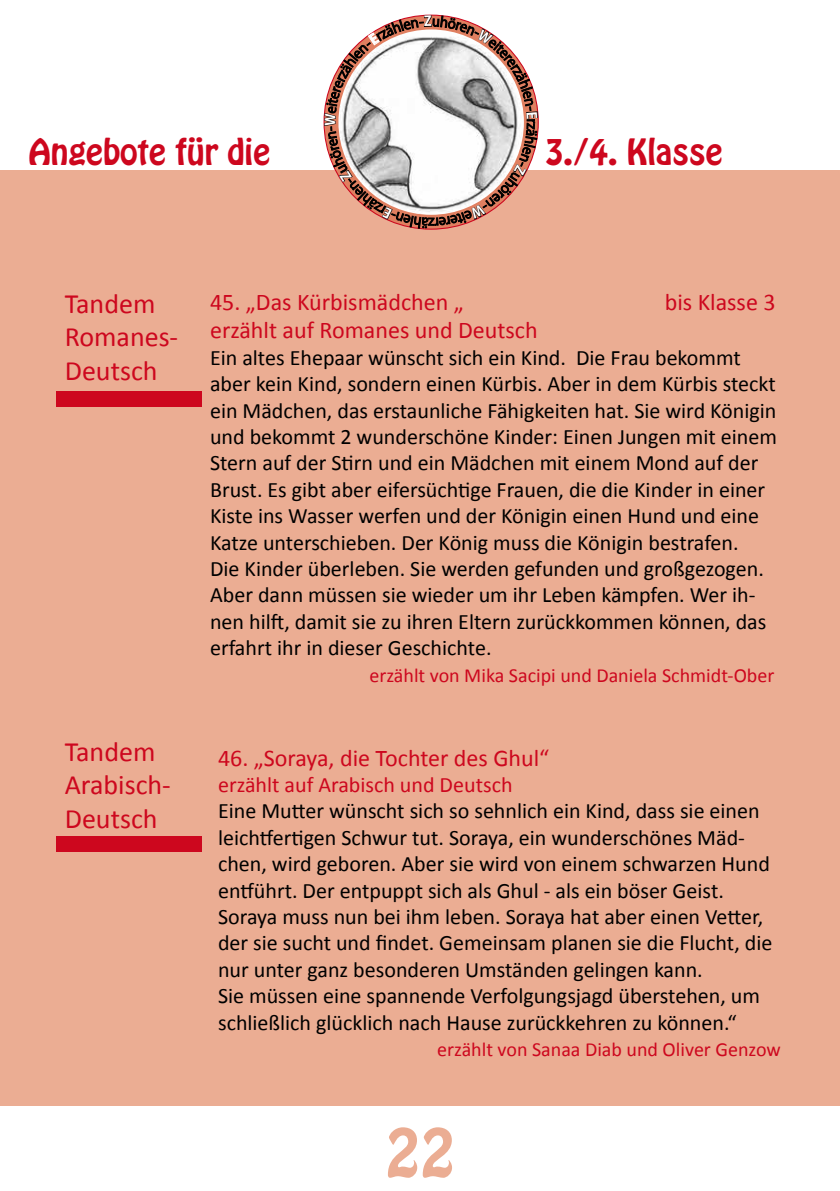
<style>
.page{position:relative;width:840px;height:1191px;background:#fff}
.page>*{position:absolute;margin:0;border:0;box-sizing:border-box;transform-origin:0 0}
.t1{font:60px "Hobo Std";color:#ebad93}
.t2{font:32px "Hobo Std";color:#cd071e}
.t3{font:28px/33.6px "Calibri";color:#cd071e}
.t4{font:24px "Calibri";color:#cd071e}
.t5{font:22px/26.4px "Calibri";color:#000}
.t6{font:22px "Calibri";color:#cd071e}
.t7{font:20px "Calibri";color:#cd071e}
</style>
<div class="page">
<div style="left:0;top:170px;width:839px;height:936px;background:#ebad93"></div>
<div style="left:57px;top:836px;width:145px;height:16px;background:#cd071e"></div>
<div style="left:57px;top:391px;width:145px;height:16px;background:#cd071e"></div>
<svg style="left:323px;top:15px;width:215px;height:214px"></svg>
<h2 class="t2" style="left:28px;top:130px;width:243px">Angebote für die</h2>
<h2 class="t2" style="left:544px;top:130px;width:179px">3./4. Klasse</h2>
<p class="t3" style="left:65px;top:286px;width:115px">Tandem<br>Romanes-<br>Deutsch</p>
<p class="t4" style="left:210px;top:286px;width:255px">45. „Das Kürbismädchen „</p>
<p class="t4" style="left:664px;top:286px;width:112px">bis Klasse 3</p>
<p class="t4" style="left:210px;top:315px;width:329px">erzählt auf Romanes und Deutsch</p>
<p class="t5" style="left:210px;top:344px;width:568px">Ein altes Ehepaar wünscht sich ein Kind. Die Frau bekommt aber kein Kind, sondern einen Kürbis. Aber in dem Kürbis steckt ein Mädchen, das erstaunliche Fähigkeiten hat. Sie wird Königin und bekommt 2 wunderschöne Kinder: Einen Jungen mit einem Stern auf der Stirn und ein Mädchen mit einem Mond auf der Brust. Es gibt aber eifersüchtige Frauen, die die Kinder in einer Kiste ins Wasser werfen und der Königin einen Hund und eine Katze unterschieben. Der König muss die Königin bestrafen.<br>Die Kinder überleben. Sie werden gefunden und großgezogen.<br>Aber dann müssen sie wieder um ihr Leben kämpfen. Wer ih&shy;nen hilft, damit sie zu ihren Eltern zurückkommen können, das erfahrt ihr in dieser Geschichte.</p>
<p class="t7" style="left:369px;top:662px;width:406px">erzählt von Mika Sacipi und Daniela Schmidt-Ober</p>
<p class="t3" style="left:65px;top:734px;width:107px">Tandem<br>Arabisch-<br>Deutsch</p>
<p class="t4" style="left:218px;top:742px;width:332px">46. „Soraya, die Tochter des Ghul“</p>
<p class="t6" style="left:218px;top:771px;width:296px">erzählt auf Arabisch und Deutsch</p>
<p class="t5" style="left:218px;top:798px;width:555px">Eine Mutter wünscht sich so sehnlich ein Kind, dass sie einen leichtfertigen Schwur tut. Soraya, ein wunderschönes Mäd&shy;chen, wird geboren. Aber sie wird von einem schwarzen Hund entführt. Der entpuppt sich als Ghul - als ein böser Geist.<br>Soraya muss nun bei ihm leben. Soraya hat aber einen Vetter, der sie sucht und findet. Gemeinsam planen sie die Flucht, die nur unter ganz besonderen Umständen gelingen kann.<br>Sie müssen eine spannende Verfolgungsjagd überstehen, um schließlich glücklich nach Hause zurückkehren zu können.“</p>
<p class="t7" style="left:437px;top:1036px;width:345px">erzählt von Sanaa Diab und Oliver Genzow</p>
<h1 class="t1" style="left:385px;top:1110px;width:71px">22</h1>
</div>
